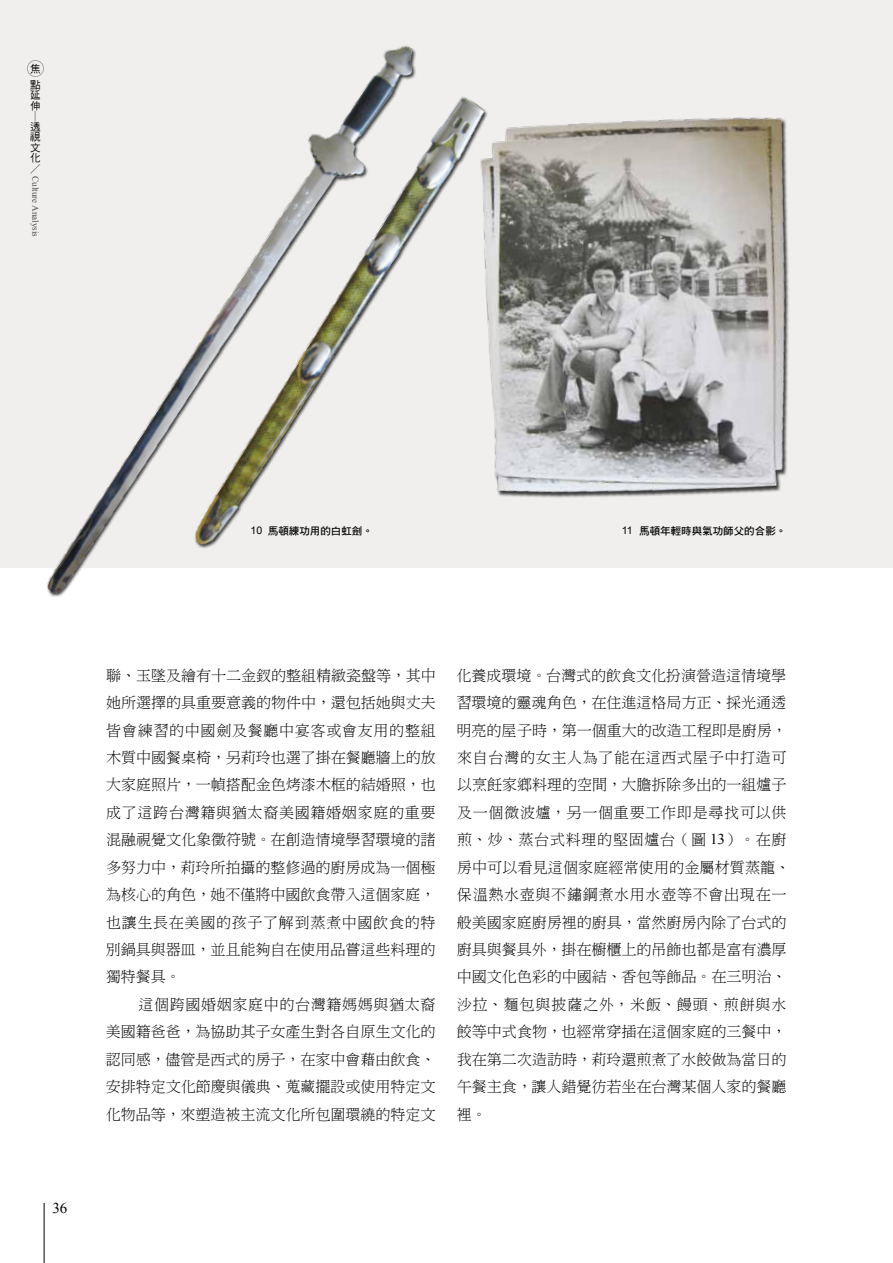
<style>
.page{position:relative;width:893px;height:1263px;background:#fff}
.page>*{position:absolute;margin:0;border:0;box-sizing:border-box;transform-origin:0 0}
.t1{font:15px/27.5px "DF Ming Lt HK BF";color:#000;text-align:justify}
.t2{font:15px "Times New Roman";color:#000}
.t3{font:10.5px "DF Hei Bd HKP BF";color:#000}
.t4{font:10.5px/10.5px "DF Hei Md HKP BF";color:#000}
.t5{font:10.5px "P Ming Li U";color:#000}
.t6{font:9px "Times New Roman";color:#4c4948}
.s1{font-family:"Arial"}
.s2{font-family:"Times New Roman"}
</style>
<div class="page">
<div style="left:0;top:0;width:893px;height:568px;background:#f0efee"></div>
<hr style="left:44px;top:1203px;width:1px;height:60px;background:#000">
<img style="left:663px;top:117px;width:126px;height:379px">
<img style="left:27px;top:45px;width:636px;height:552px">
<p class="t4" style="left:30px;top:61px;width:12px;line-height:16px">焦點</p>
<p class="t4" style="left:30px;top:90px;width:12px">延伸</p>
<p class="t4" style="left:40px;top:111px;width:12px;rotate:90deg">─</p>
<p class="t4" style="left:30px;top:122px;width:12px;text-align:justify">透視文化</p>
<p class="t5" style="left:30px;top:163px;width:12px">／</p>
<p class="t6" style="left:42px;top:176px;width:62px;rotate:90deg">Culture Analysis</p>
<p class="t3" style="left:250px;top:525px;width:124px"><span class="s1">10</span> 馬頓練功用的白虹劍。</p>
<p class="t3" style="left:622px;top:525px;width:166px"><span class="s1">11</span> 馬頓年輕時與氣功師父的合影。</p>
<p class="t2" style="left:52px;top:1198px;width:16px">36</p>
<p class="t1" style="left:106px;top:661px;width:331px">聯、玉墜及繪有十二金釵的整組精緻瓷盤等，其中她所選擇的具重要意義的物件中，還包括她與丈夫皆會練習的中國劍及餐廳中宴客或會友用的整組木質中國餐桌椅，另莉玲也選了掛在餐廳牆上的放大家庭照片，一幀搭配金色烤漆木框的結婚照，也成了這跨台灣籍與猶太裔美國籍婚姻家庭的重要混融視覺文化象徵符號。在創造情境學習環境的諸多努力中，莉玲所拍攝的整修過的廚房成為一個極為核心的角色，她不僅將中國飲食帶入這個家庭，也讓生長在美國的孩子了解到蒸煮中國飲食的特別鍋具與器皿，並且能夠自在使用品嘗這些料理的獨特餐具。</p>
<p class="t1" style="left:106px;top:991px;width:331px;text-indent:33px">這個跨國婚姻家庭中的台灣籍媽媽與猶太裔美國籍爸爸，為協助其子女產生對各自原生文化的認同感，儘管是西式的房子，在家中會藉由飲食、安排特定文化節慶與儀典、蒐藏擺設或使用特定文化物品等，來塑造被主流文化所包圍環繞的特定文</p>
<p class="t1" style="left:457px;top:661px;width:335px;text-align:left">化養成環境。台灣式的飲食文化扮演營造這情境學習環境的靈魂角色，在住進這格局方正、採光通透明亮的屋子時，第一個重大的改造工程即是廚房，來自台灣的女主人為了能在這西式屋子中打造可以烹飪家鄉料理的空間，大膽拆除多出的一組爐子及一個微波爐，另一個重要工作即是尋找可以供煎、炒、蒸台式料理的堅固爐台（圖 <span class="s2">13</span>）。在廚房中可以看見這個家庭經常使用的金屬材質蒸籠、保溫熱水壺與不鏽鋼煮水用水壺等不會出現在一般美國家庭廚房裡的廚具，當然廚房內除了台式的廚具與餐具外，掛在櫥櫃上的吊飾也都是富有濃厚中國文化色彩的中國結、香包等飾品。在三明治、沙拉、麵包與披薩之外，米飯、饅頭、煎餅與水餃等中式食物，也經常穿插在這個家庭的三餐中，我在第二次造訪時，莉玲還煎煮了水餃做為當日的午餐主食，讓人錯覺彷若坐在台灣某個人家的餐廳裡。</p>
</div>
